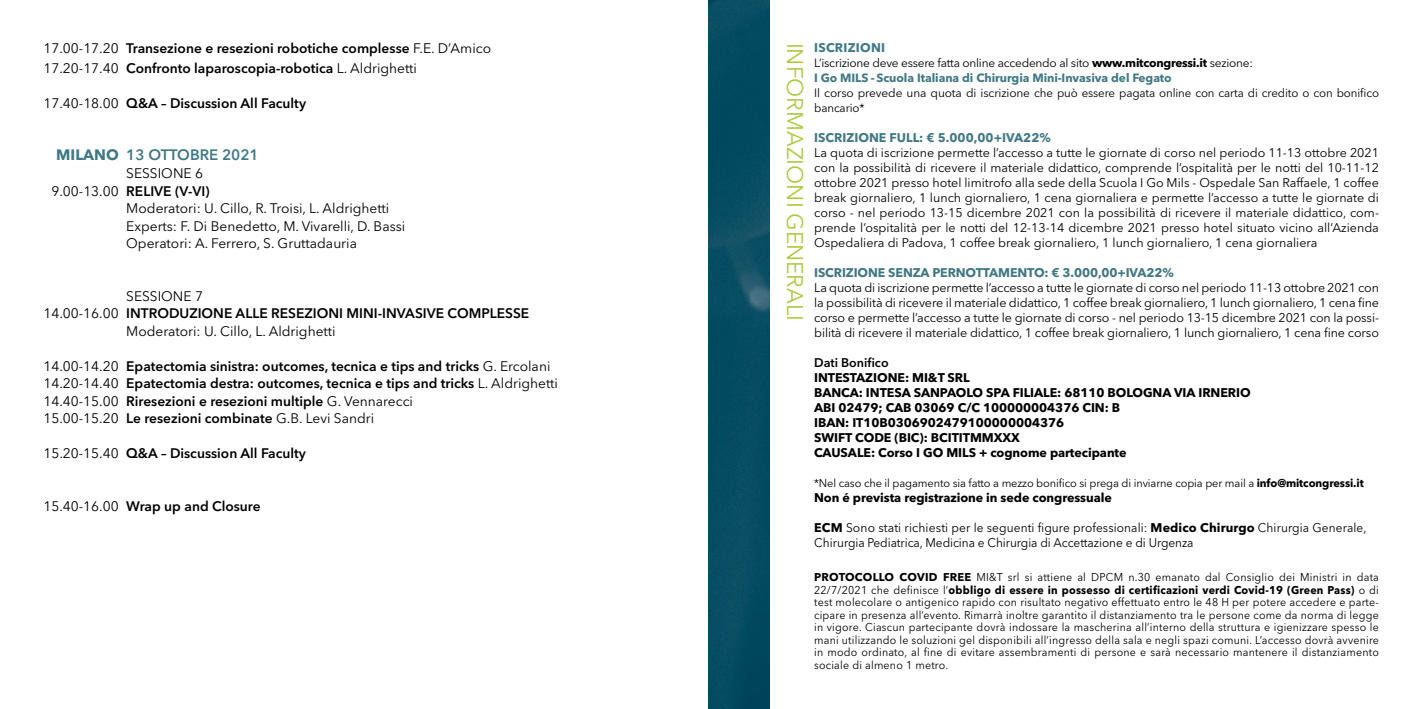
<style>
.page{position:relative;width:1418px;height:709px;background:#fff}
.page>*{position:absolute;margin:0;border:0;box-sizing:border-box;transform-origin:0 0}
.t1{font:22.5px "Avenir Next LT Pro";color:#acca41}
.t2{font:600 15px "Avenir Next LT Pro";color:#407885}
.t3{font:600 13.75px/17.5px "Avenir Next LT Pro";color:#000}
.t4{font:13.75px "Avenir Next LT Pro";color:#000}
.t5{font:12.5px/15px "Avenir Next LT Pro";letter-spacing:-.005em;color:#000;text-align:justify}
.t6{font:700 12.5px/15px "Avenir Next LT Pro";letter-spacing:-.005em;color:#000}
.t7{font:700 12.5px "Avenir Next LT Pro";letter-spacing:-.01em;color:#407885}
.t8{font:600 12.5px "Avenir Next LT Pro";color:#000}
.t9{font:700 12.5px "Avenir Next LT Pro";letter-spacing:.02em;color:#407885}
.t10{font:11.88px/15px "Avenir Next LT Pro";letter-spacing:-.01em;color:#000}
.t11{font:11.25px/12.5px "Avenir Next LT Pro";letter-spacing:-.01em;color:#000;text-align:justify;scale:.95 1}
.t12{font:11.25px "Avenir Next LT Pro";letter-spacing:-.01em;color:#000}
.s1{font-weight:400}
.s2{font-weight:700}
.s3{font-weight:700;color:#407885}
</style>
<div class="page">
<img style="left:709px;top:0;width:60px;height:709px">
<p class="t3" style="left:43px;top:38px;width:449px;line-height:20px"><span class="s1">17.00-17.20</span> Transezione e resezioni robotiche complesse <span class="s1">F.E. D’Amico<br>17.20-17.40</span> Confronto laparoscopia-robotica <span class="s1">L. Aldrighetti</span></p>
<p class="t3" style="left:43px;top:94px;width:264px"><span class="s1">17.40-18.00</span> Q&amp;A – Discussion All Faculty</p>
<p class="t2" style="left:56px;top:146px;width:204px"><span class="s2">MILANO</span> 13 OTTOBRE 2021</p>
<p class="t4" style="left:126px;top:165px;width:78px">SESSIONE 6</p>
<p class="t3" style="left:51px;top:182px;width:160px"><span class="s1">9.00-13.00</span> RELIVE (V-VI)</p>
<p class="t4" style="left:126px;top:200px;width:264px">Moderatori: U. Cillo, R. Troisi, L. Aldrighetti</p>
<p class="t4" style="left:126px;top:217px;width:280px">Experts: F. Di Benedetto, M. Vivarelli, D. Bassi</p>
<p class="t4" style="left:126px;top:235px;width:232px">Operatori: A. Ferrero, S. Gruttadauria</p>
<p class="t4" style="left:126px;top:287px;width:78px">SESSIONE 7</p>
<p class="t3" style="left:43px;top:304px;width:487px"><span class="s1">14.00-16.00</span> INTRODUZIONE ALLE RESEZIONI MINI-INVASIVE COMPLESSE</p>
<p class="t4" style="left:126px;top:322px;width:211px">Moderatori: U. Cillo, L. Aldrighetti</p>
<p class="t3" style="left:43px;top:357px;width:516px"><span class="s1">14.00-14.20</span> Epatectomia sinistra: outcomes, tecnica e tips and tricks <span class="s1">G. Ercolani 14.20-14.40</span> Epatectomia destra: outcomes, tecnica e tips and tricks <span class="s1">L. Aldrighetti 14.40-15.00</span> Riresezioni e resezioni multiple <span class="s1">G. Vennarecci<br>15.00-15.20</span> Le resezioni combinate <span class="s1">G.B. Levi Sandri</span></p>
<p class="t3" style="left:43px;top:444px;width:264px"><span class="s1">15.20-15.40</span> Q&amp;A – Discussion All Faculty</p>
<p class="t3" style="left:43px;top:497px;width:219px"><span class="s1">15.40-16.00</span> Wrap up and Closure</p>
<h1 class="t1" style="left:808px;top:43px;width:280px;rotate:90deg">INFORMAZIONI GENERALI</h1>
<p class="t9" style="left:814px;top:40px;width:72px">ISCRIZIONI</p>
<p class="t10" style="left:814px;top:55px;width:440px">L’iscrizione deve essere fatta online accedendo al sito <span class="s2">www.mitcongressi.it</span> sezione:<br><span class="s3">I Go MILS - Scuola Italiana di Chirurgia Mini-Invasiva del Fegato</span></p>
<p class="t10" style="left:814px;top:85px;width:566px">Il corso prevede una quota di iscrizione che può essere pagata online con carta di credito o con bonifico bancario*</p>
<p class="t7" style="left:814px;top:130px;width:238px">ISCRIZIONE FULL: € 5.000,00+IVA22%</p>
<p class="t5" style="left:814px;top:145px;width:566px">La quota di iscrizione permette l’accesso a tutte le giornate di corso nel periodo 11-13 ottobre 2021 con la possibilità di ricevere il materiale didattico, comprende l’ospitalità per le notti del 10-11-12 ottobre 2021 presso hotel limitrofo alla sede della Scuola I Go Mils - Ospedale San Raffaele, 1 coffee break giornaliero, 1 lunch giornaliero, 1 cena giornaliera e permette l’accesso a tutte le giornate di corso - nel periodo 13-15 dicembre 2021 con la possibilità di ricevere il materiale didattico, com&shy;prende l’ospitalità per le notti del 12-13-14 dicembre 2021 presso hotel situato vicino all’Azienda Ospedaliera di Padova, 1 coffee break giornaliero, 1 lunch giornaliero, 1 cena giornaliera</p>
<p class="t7" style="left:814px;top:265px;width:361px">ISCRIZIONE SENZA PERNOTTAMENTO: € 3.000,00+IVA22%</p>
<p class="t5" style="left:814px;top:280px;width:566px">La quota di iscrizione permette l’accesso a tutte le giornate di corso nel periodo 11-13 ottobre 2021 con la possibilità di ricevere il materiale didattico, 1 coffee break giornaliero, 1 lunch giornaliero, 1 cena fine corso e permette l’accesso a tutte le giornate di corso - nel periodo 13-15 dicembre 2021 con la possi&shy;bilità di ricevere il materiale didattico, 1 coffee break giornaliero, 1 lunch giornaliero, 1 cena fine corso</p>
<p class="t8" style="left:814px;top:355px;width:76px">Dati Bonifico</p>
<p class="t6" style="left:814px;top:370px;width:438px">INTESTAZIONE: MI&amp;T SRL<br>BANCA: INTESA SANPAOLO SPA FILIALE: 68110 BOLOGNA VIA IRNERIO ABI 02479; CAB 03069 C/C 100000004376 CIN: B<br>IBAN: IT10B0306902479100000004376<br>SWIFT CODE (BIC): BCITITMMXXX<br>CAUSALE: Corso I GO MILS + cognome partecipante</p>
<p class="t12" style="left:814px;top:476px;width:551px">*Nel caso che il pagamento sia fatto a mezzo bonifico si prega di inviarne copia per mail a <span class="s2">info@mitcongressi.it</span></p>
<p class="t6" style="left:814px;top:490px;width:299px">Non é prevista registrazione in sede congressuale</p>
<p class="t5" style="left:814px;top:520px;width:554px"><span class="s2">ECM</span> Sono stati richiesti per le seguenti figure professionali: <span class="s2">Medico Chirurgo</span> Chirurgia Generale,<br>Chirurgia Pediatrica, Medicina e Chirurgia di Accettazione e di Urgenza</p>
<p class="t11" style="left:814px;top:571px;width:596px"><span class="s2">PROTOCOLLO COVID FREE</span> MI&amp;T srl si attiene al DPCM n.30 emanato dal Consiglio dei Ministri in data 22/7/2021 che definisce l’<span class="s2">obbligo di essere in possesso di certificazioni verdi Covid-19 (Green Pass)</span> o di test molecolare o antigenico rapido con risultato negativo effettuato entro le 48 H per potere accedere e parte&shy;cipare in presenza all’evento. Rimarrà inoltre garantito il distanziamento tra le persone come da norma di legge in vigore. Ciascun partecipante dovrà indossare la mascherina all’interno della struttura e igienizzare spesso le mani utilizzando le soluzioni gel disponibili all’ingresso della sala e negli spazi comuni. L’accesso dovrà avvenire in modo ordinato, al fine di evitare assembramenti di persone e sarà necessario mantenere il distanziamento sociale di almeno 1 metro.</p>
</div>
